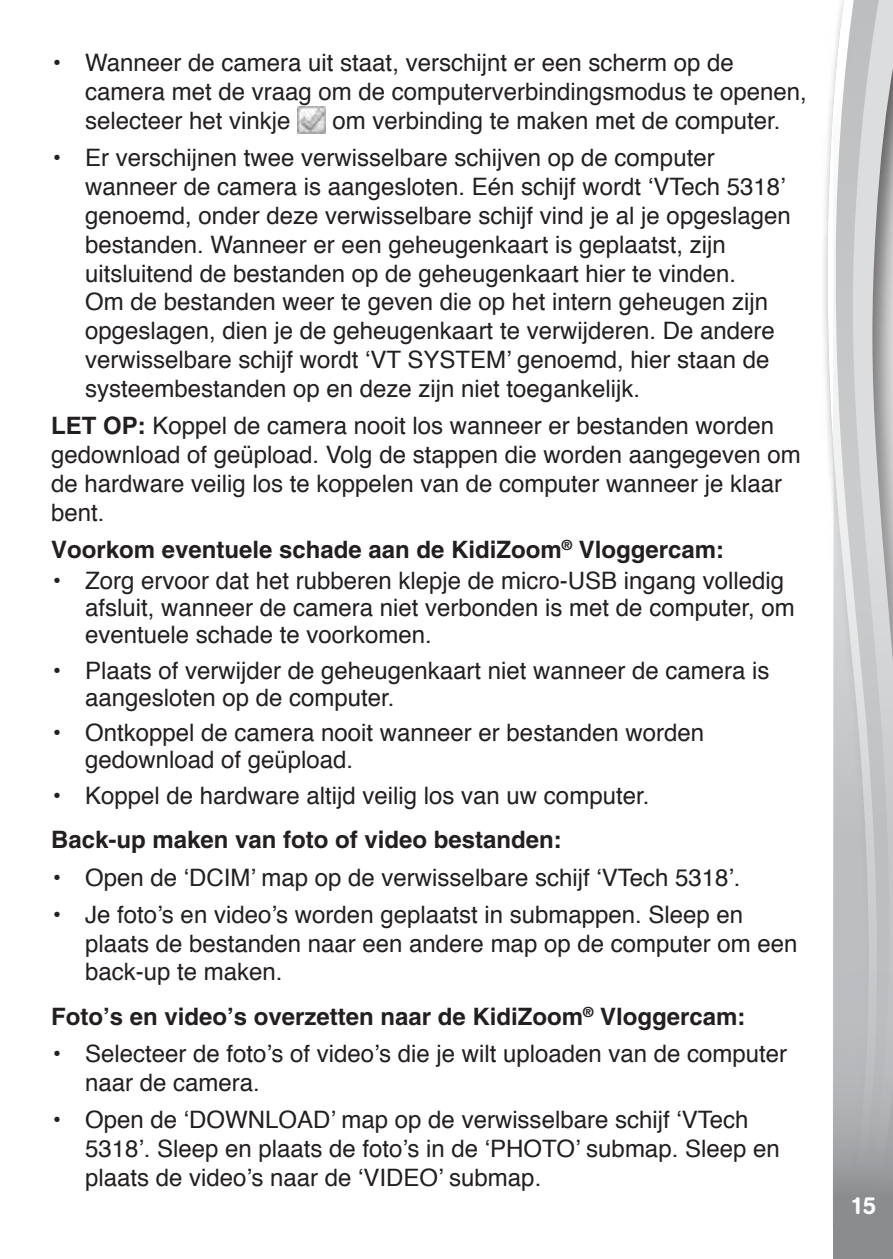
<style>
.page{position:relative;width:893px;height:1259px;background:#fff}
.page>*{position:absolute;margin:0;border:0;box-sizing:border-box;transform-origin:0 0}
.t1{font:24px/28.8px "Helvetica";color:#231f20}
.t2{font:700 24px "Helvetica";color:#231f20}
.t3{font:500 24px "AG Book Rounded";color:#fff}
.s1{font-weight:700}
</style>
<div class="page">
<div style="left:820px;top:0;width:73px;height:1259px;background:#231f20;opacity:.75"></div>
<svg style="left:827px;top:0;width:6px;height:1227px"></svg>
<svg style="left:833px;top:0;width:60px;height:1259px;background:#c2c4c5"></svg>
<div style="left:765px;top:1227px;width:68px;height:32px;background:#fff"></div>
<img style="left:297px;top:106px;width:29px;height:27px">
<p class="t1" style="left:85px;top:50px;width:723px;text-indent:-34px">• Wanneer de camera uit staat, verschijnt er een scherm op de camera met de vraag om de computerverbindingsmodus te openen, selecteer het vinkje</p>
<p class="t1" style="left:332px;top:108px;width:450px">om verbinding te maken met de computer.</p>
<p class="t1" style="left:85px;top:145px;width:707px;text-indent:-34px">• Er verschijnen twee verwisselbare schijven op de computer wanneer de camera is aangesloten. Eén schijf wordt ‘VTech 5318’ genoemd, onder deze verwisselbare schijf vind je al je opgeslagen bestanden. Wanneer er een geheugenkaart is geplaatst, zijn uitsluitend de bestanden op de geheugenkaart hier te vinden.<br>Om de bestanden weer te geven die op het intern geheugen zijn opgeslagen, dien je de geheugenkaart te verwijderen. De andere verwisselbare schijf wordt ‘VT SYSTEM’ genoemd, hier staan de systeembestanden op en deze zijn niet toegankelijk.</p>
<p class="t1" style="left:51px;top:413px;width:751px"><span class="s1">LET OP:</span> Koppel de camera nooit los wanneer er bestanden worden gedownload of geüpload. Volg de stappen die worden aangegeven om de hardware veilig los te koppelen van de computer wanneer je klaar bent.</p>
<p class="t2" style="left:51px;top:535px;width:675px">Voorkom eventuele schade aan de KidiZoom<sup>®</sup> Vloggercam:</p>
<p class="t1" style="left:85px;top:569px;width:711px;line-height:27px;text-indent:-34px">• Zorg ervoor dat het rubberen klepje de micro-USB ingang volledig afsluit, wanneer de camera niet verbonden is met de computer, om eventuele schade te voorkomen.</p>
<p class="t1" style="left:85px;top:658px;width:686px;line-height:27px;text-indent:-34px">• Plaats of verwijder de geheugenkaart niet wanneer de camera is aangesloten op de computer.</p>
<p class="t1" style="left:85px;top:721px;width:621px;line-height:27px;text-indent:-34px">• Ontkoppel de camera nooit wanneer er bestanden worden gedownload of geüpload.</p>
<p class="t1" style="left:51px;top:782px;width:600px">• Koppel de hardware altijd veilig los van uw computer.</p>
<p class="t2" style="left:51px;top:825px;width:512px">Back-up maken van foto of video bestanden:</p>
<p class="t1" style="left:51px;top:864px;width:691px">• Open de ‘DCIM’ map op de verwisselbare schijf ‘VTech 5318’.</p>
<p class="t1" style="left:85px;top:901px;width:714px;text-indent:-34px">• Je foto’s en video’s worden geplaatst in submappen. Sleep en plaats de bestanden naar een andere map op de computer om een back-up te maken.</p>
<p class="t2" style="left:51px;top:1002px;width:696px">Foto’s en video’s overzetten naar de KidiZoom<sup>®</sup> Vloggercam:</p>
<p class="t1" style="left:85px;top:1041px;width:704px;text-indent:-34px">• Selecteer de foto’s of video’s die je wilt uploaden van de computer naar de camera.</p>
<p class="t1" style="left:85px;top:1107px;width:696px;text-indent:-34px">• Open de ‘DOWNLOAD’ map op de verwisselbare schijf ‘VTech<br>5318’. Sleep en plaats de foto’s in de ‘PHOTO’ submap. Sleep en plaats de video’s naar de ‘VIDEO’ submap.</p>
<p class="t3" style="left:850px;top:1191px;width:28px">15</p>
</div>
